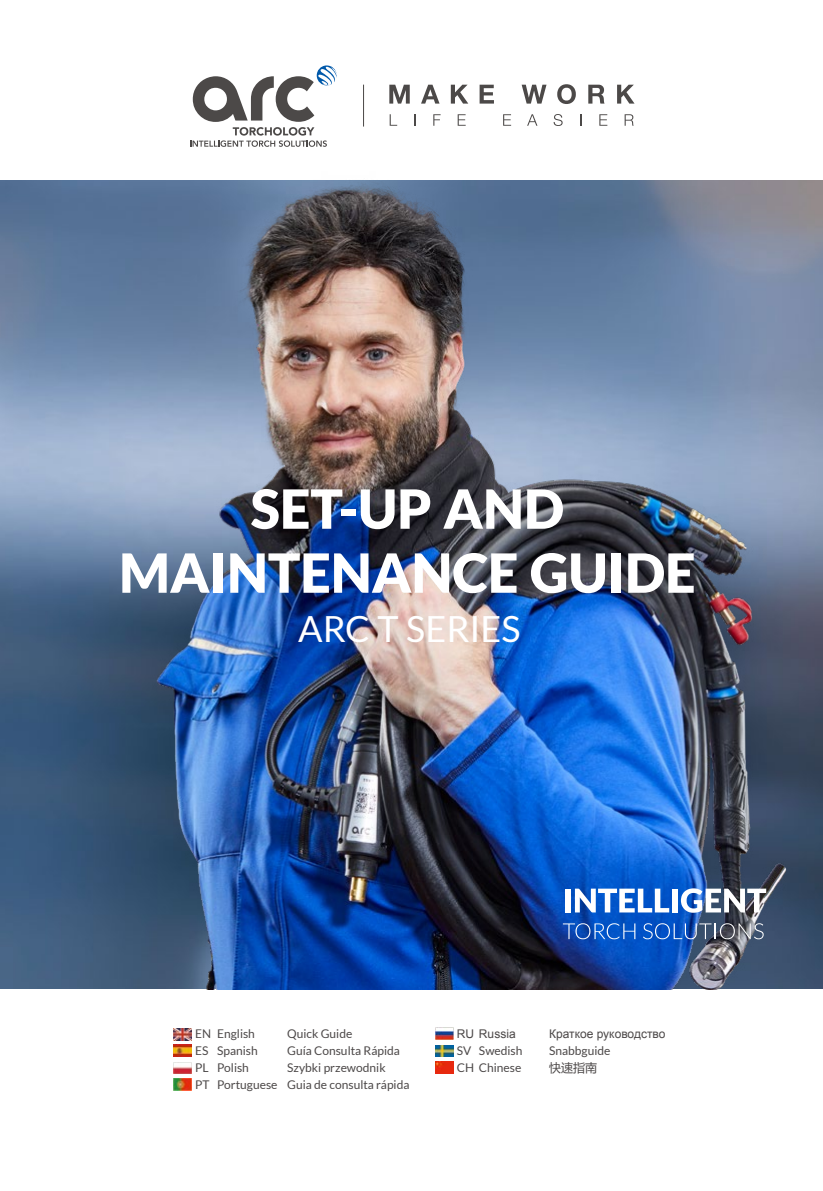
<style>
.page{position:relative;width:823px;height:1191px;background:#fff}
.page>*{position:absolute;margin:0;border:0;box-sizing:border-box;transform-origin:0 0}
.t1{font:900 54px/64px "Lato";color:#fff;text-align:center}
.t2{font:36px "Lato";color:#fff}
.t3{font:12px/17px "Lato";color:#4c4848}
.t4{font:12px "Arial";color:#4c4848}
.t5{font:12px "Microsoft Ya Hei";color:#4c4848}
</style>
<div class="page">
<img style="left:0;top:180px;width:73px;height:809px">
<img style="left:73px;top:180px;width:749px;height:809px">
<div style="left:564px;top:888px;width:6px;height:24px;background:#fff"></div>
<svg style="left:574px;top:888px;width:94px;height:24px"></svg>
<div style="left:672px;top:888px;width:5px;height:24px;background:#fff"></div>
<svg style="left:680px;top:888px;width:85px;height:24px"></svg>
<svg style="left:562px;top:923px;width:73px;height:16px"></svg>
<svg style="left:642px;top:923px;width:121px;height:16px;background:#4f70a2"></svg>
<hr style="left:363px;top:85px;width:1px;height:41px;background:#4c4948">
<svg style="left:190px;top:65px;width:146px;height:82px"></svg>
<svg style="left:389px;top:85px;width:20px;height:19px"></svg>
<svg style="left:421px;top:85px;width:18px;height:19px"></svg>
<svg style="left:450px;top:85px;width:18px;height:19px"></svg>
<svg style="left:479px;top:85px;width:14px;height:19px"></svg>
<svg style="left:521px;top:85px;width:25px;height:19px"></svg>
<svg style="left:557px;top:84px;width:18px;height:20px"></svg>
<svg style="left:588px;top:85px;width:16px;height:19px"></svg>
<svg style="left:617px;top:85px;width:17px;height:19px"></svg>
<svg style="left:389px;top:114px;width:8px;height:12px"></svg>
<svg style="left:414px;top:114px;width:1px;height:12px"></svg>
<svg style="left:433px;top:114px;width:7px;height:12px"></svg>
<svg style="left:457px;top:114px;width:8px;height:12px"></svg>
<svg style="left:503px;top:114px;width:8px;height:12px"></svg>
<svg style="left:527px;top:114px;width:10px;height:12px"></svg>
<svg style="left:553px;top:114px;width:9px;height:12px"></svg>
<svg style="left:580px;top:114px;width:1px;height:12px"></svg>
<svg style="left:599px;top:114px;width:8px;height:12px"></svg>
<svg style="left:624px;top:114px;width:9px;height:12px"></svg>
<img style="left:174px;top:1028px;width:17px;height:12px">
<img style="left:174px;top:1044px;width:17px;height:12px">
<img style="left:173px;top:1079px;width:18px;height:11px">
<svg style="left:174px;top:1062px;width:17px;height:11px"></svg>
<img style="left:435px;top:1062px;width:18px;height:11px">
<img style="left:435px;top:1045px;width:18px;height:11px">
<svg style="left:435px;top:1027px;width:18px;height:12px"></svg>
<h1 class="t1" style="left:119px;top:476px;width:577px">SET-UP AND<br>MAINTENANCE GUIDE</h1>
<h2 class="t2" style="left:298px;top:609px;width:224px">ARC T SERIES</h2>
<p class="t3" style="left:195px;top:1025px;width:61px">EN English</p>
<p class="t3" style="left:287px;top:1025px;width:67px">Quick Guide</p>
<p class="t3" style="left:195px;top:1042px;width:64px">ES Spanish</p>
<p class="t3" style="left:287px;top:1042px;width:114px">Guía Consulta Rápida</p>
<p class="t3" style="left:195px;top:1059px;width:55px">PL Polish</p>
<p class="t3" style="left:195px;top:1059px;width:216px;text-indent:92px">Szybki przewodnik<br>PT Portuguese Guia de consulta rápida</p>
<p class="t4" style="left:456px;top:1026px;width:60px">RU Russia</p>
<p class="t4" style="left:548px;top:1026px;width:118px">Краткое руководство</p>
<p class="t3" style="left:456px;top:1042px;width:67px">SV Swedish</p>
<p class="t3" style="left:548px;top:1042px;width:63px">Snabbguide</p>
<p class="t3" style="left:456px;top:1059px;width:66px">CH Chinese</p>
<p class="t5" style="left:548px;top:1059px;width:49px">快速指南</p>
</div>
